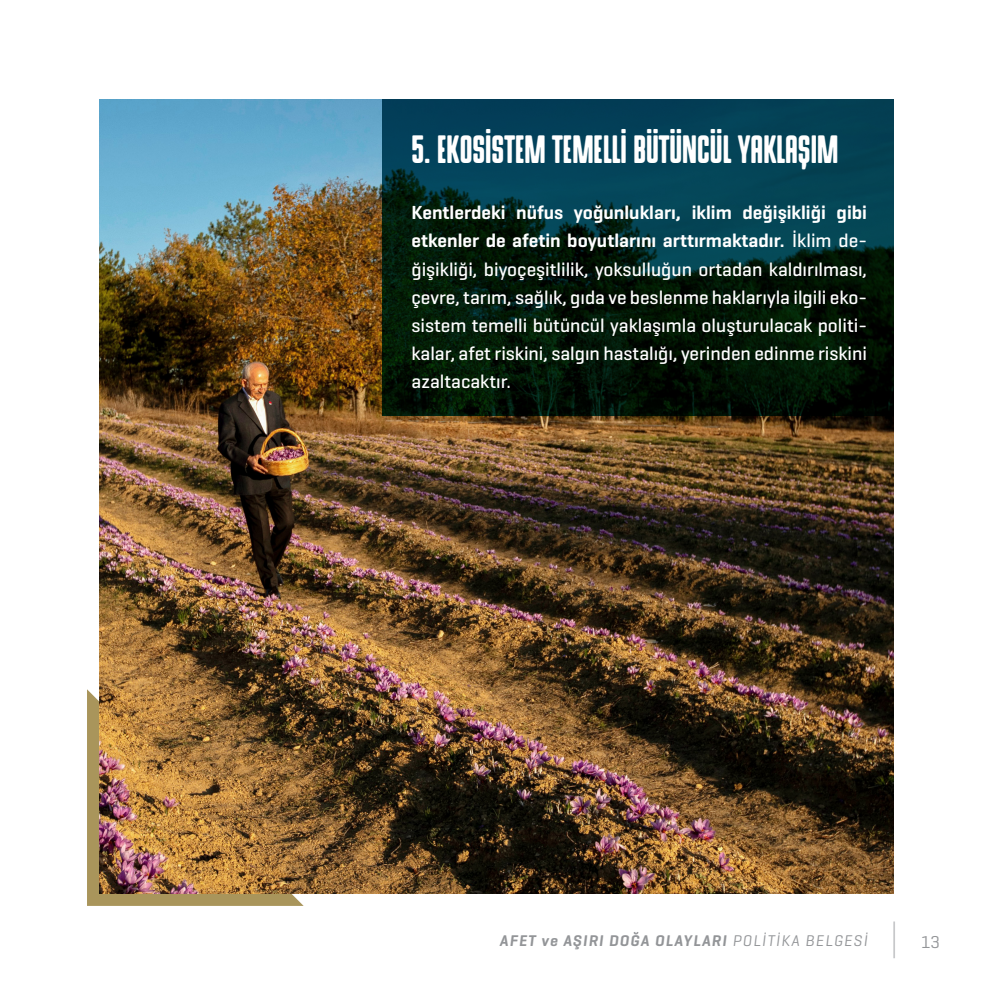
<style>
.page{position:relative;width:993px;height:993px;background:#fff}
.page>*{position:absolute;margin:0;border:0;box-sizing:border-box;transform-origin:0 0}
.t1{font:29.75px "Hermano Alto Round";color:#fff}
.t2{font:500 19.25px/28px "Geogrotesque";color:#fff;text-align:justify}
.t3{font:17.5px "Geogrotesque";color:#939598}
.t4{font:italic 600 15.75px "Geogrotesque";letter-spacing:.075em;color:#939598}
.s1{font-weight:600}
.s2{font-weight:400}
</style>
<div class="page">
<hr style="left:893px;top:921px;width:1px;height:36px;background:#c7c8ca">
<div style="left:87px;top:689px;width:216px;height:216px;background:#a9955b"></div>
<img style="left:99px;top:99px;width:794px;height:794px">
<svg style="left:382px;top:99px;width:511px;height:317px;background:#022828"></svg>
<p class="t1" style="left:411px;top:136px;width:428px">5. EKOSİSTEM TEMELLİ BÜTÜNCÜL YAKLAŞIM</p>
<p class="t2" style="left:411px;top:198px;width:457px"><span class="s1">Kentlerdeki nüfus yoğunlukları, iklim değişikliği gibi etkenler de afetin boyutlarını arttırmaktadır.</span> İklim de&shy;ğişikliği, biyoçeşitlilik, yoksulluğun ortadan kaldırılması, çevre, tarım, sağlık, gıda ve beslenme haklarıyla ilgili eko&shy;sistem temelli bütüncül yaklaşımla oluşturulacak politi&shy;kalar, afet riskini, salgın hastalığı, yerinden edinme riskini azaltacaktır.</p>
<p class="t4" style="left:499px;top:930px;width:369px">AFET ve AŞIRI DOĞA OLAYLARI <span class="s2">POLİTİKA BELGESİ</span></p>
<p class="t3" style="left:920px;top:930px;width:20px">13</p>
</div>
